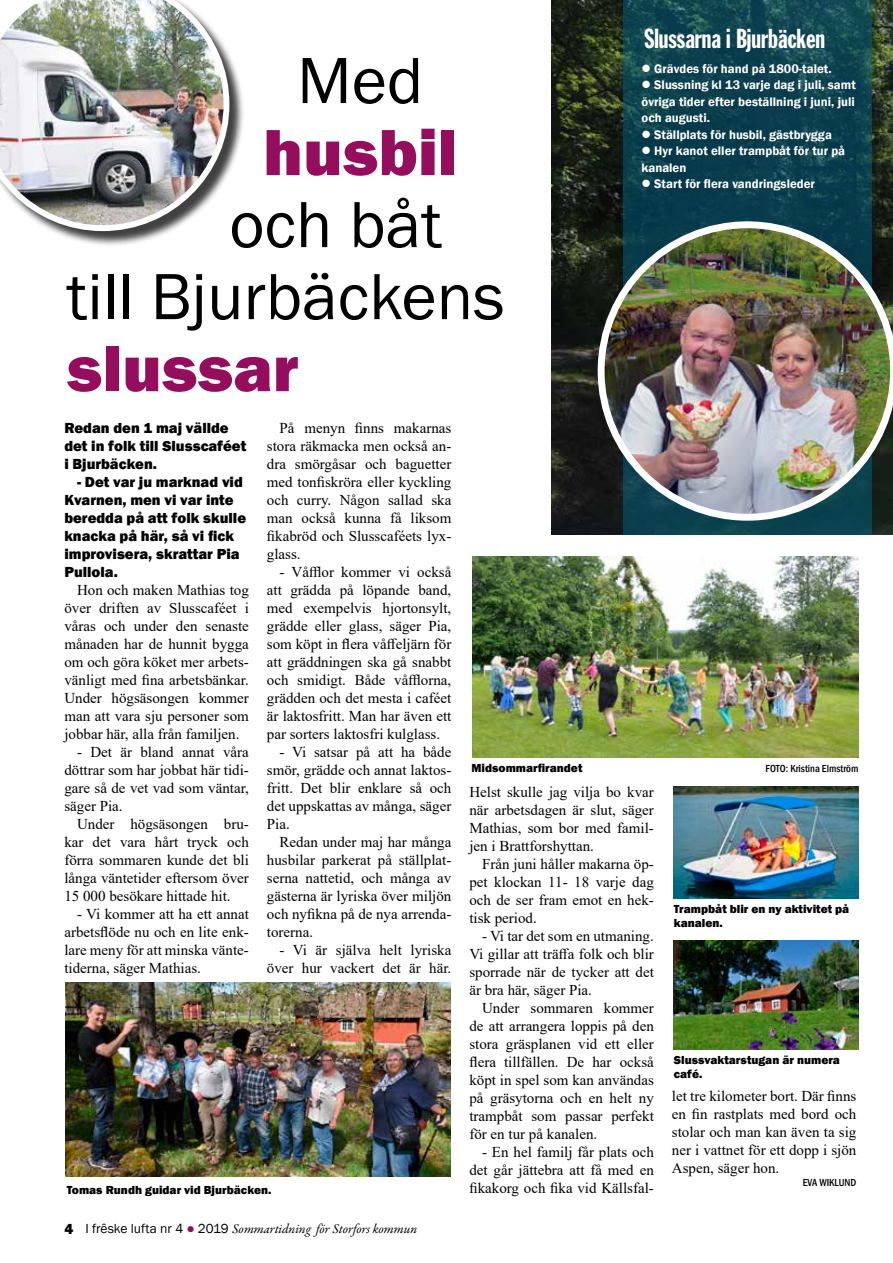
<style>
.page{position:relative;width:893px;height:1263px;background:#fff}
.page>*{position:absolute;margin:0;border:0;box-sizing:border-box;transform-origin:0 0}
.t1{font:67.5px/72px "Franklin Gothic";color:#000}
.t2{font:800 67.5px "Franklin Gothic";color:#950e5e}
.t3{font:27px "Franklin Gothic Extra Cond";color:#fff}
.t4{font:15px/18px "Times New Roman";color:#000;text-align:justify}
.t5{font:800 15px/18px "Franklin Gothic";color:#000}
.t6{font:italic 13.5px "Garamond Premr Pro";letter-spacing:-.005em;color:#000}
.t7{font:600 12.75px/16.5px "Franklin Gothic";color:#fff;text-align:justify}
.t8{font:800 12px/13.5px "Franklin Gothic";color:#000}
.t9{font:500 condensed 10.5px "Franklin Gothic";color:#000}
.s1{font-family:"Franklin Gothic";font-weight:800;font-style:normal;font-size:15px}
.s2{font-family:"Franklin Gothic";font-style:normal}
.s3{color:#950e5e}
</style>
<div class="page">
<img style="left:551px;top:0;width:342px;height:534px">
<svg style="left:623px;top:0;width:248px;height:534px;background:#0e424f"></svg>
<img style="left:598px;top:221px;width:295px;height:300px">
<div style="left:0;top:0;width:245px;height:247px;background:#000;opacity:.75"></div>
<img style="left:0;top:0;width:229px;height:231px">
<img style="left:674px;top:940px;width:184px;height:109px">
<img style="left:472px;top:556px;width:386px;height:201px">
<img style="left:66px;top:983px;width:384px;height:193px">
<img style="left:674px;top:786px;width:184px;height:113px">
<h1 class="t1" style="left:297px;top:46px;width:128px">Med</h1>
<h1 class="t2" style="left:263px;top:109px;width:196px">husbil</h1>
<h1 class="t1" style="left:67px;top:190px;width:440px;text-indent:163px">och båt till Bjurbäckens</h1>
<h1 class="t2" style="left:67px;top:325px;width:233px">slussar</h1>
<h2 class="t3" style="left:644px;top:25px;width:182px">Slussarna i Bjurbäcken</h2>
<p class="t7" style="left:641px;top:60px;width:192px">● Grävdes för hand på 1800-talet.</p>
<p class="t7" style="left:641px;top:77px;width:216px">● Slussning kl 13 varje dag i juli, samt övriga tider efter beställning i juni, juli och augusti.</p>
<p class="t7" style="left:641px;top:126px;width:192px">● Ställplats för husbil, gästbrygga</p>
<p class="t7" style="left:641px;top:143px;width:205px">● Hyr kanot eller trampbåt för tur på kanalen</p>
<p class="t7" style="left:641px;top:176px;width:175px">● Start för flera vandringsleder</p>
<p class="t5" style="left:64px;top:419px;width:183px">Redan den 1 maj vällde det in folk till Slusscaféet i Bjurbäcken.</p>
<p class="t5" style="left:64px;top:473px;width:183px;text-indent:13px">- Det var ju marknad vid<br>Kvarnen, men vi var inte beredda på att folk skulle knacka på här, så vi fick improvisera, skrattar Pia<br>Pullola.</p>
<p class="t4" style="left:64px;top:580px;width:186px;text-indent:13px">Hon och maken Mathias tog över driften av Slusscaféet i våras och under den senaste månaden har de hunnit bygga om och göra köket mer arbets&shy;vänligt med fina arbetsbänkar.<br>Under högsäsongen kommer man att vara sju personer som jobbar här, alla från familjen.</p>
<p class="t4" style="left:64px;top:742px;width:186px;text-indent:13px">- Det är bland annat våra döttrar som har jobbat här tidi&shy;gare så de vet vad som väntar, säger Pia.</p>
<p class="t4" style="left:64px;top:814px;width:186px;text-indent:13px">Under högsäsongen bru&shy;kar det vara hårt tryck och förra sommaren kunde det bli långa väntetider eftersom över 15 000 besökare hittade hit.</p>
<p class="t4" style="left:64px;top:904px;width:186px;text-indent:13px">- Vi kommer att ha ett annat arbetsflöde nu och en lite enk&shy;lare meny för att minska vänte&shy;tiderna, säger Mathias.</p>
<p class="t4" style="left:267px;top:418px;width:186px;text-indent:13px">På menyn finns makarnas stora räkmacka men också an&shy;dra smörgåsar och baguetter med tonfiskröra eller kyckling och curry. Någon sallad ska man också kunna få liksom fikabröd och Slusscaféets lyx&shy;glass.</p>
<p class="t4" style="left:267px;top:562px;width:186px;text-indent:13px">- Våfflor kommer vi också att grädda på löpande band, med exempelvis hjortonsylt, grädde eller glass, säger Pia, som köpt in flera våffeljärn för att gräddningen ska gå snabbt och smidigt. Både våfflorna, grädden och det mesta i caféet är laktosfritt. Man har även ett par sorters laktosfri kulglass.</p>
<p class="t4" style="left:267px;top:742px;width:186px;text-indent:13px">- Vi satsar på att ha både smör, grädde och annat laktos&shy;fritt. Det blir enklare så och det uppskattas av många, säger Pia.</p>
<p class="t4" style="left:267px;top:832px;width:186px;text-indent:13px">Redan under maj har många husbilar parkerat på ställplat&shy;serna nattetid, och många av gästerna är lyriska över miljön och nyfikna på de nya arrenda&shy;torerna.</p>
<p class="t4" style="left:267px;top:940px;width:186px;text-align:right">- Vi är själva helt lyriska över hur vackert det är här.</p>
<p class="t8" style="left:67px;top:1183px;width:206px">Tomas Rundh guidar vid Bjurbäcken.</p>
<p class="t6" style="left:64px;top:1221px;width:354px"><span class="s1">4</span> <span class="s2">I frêske lufta nr 4</span> <span class="s3">●</span> <span class="s2">2019</span> Sommartidning för Storfors kommun</p>
<p class="t8" style="left:471px;top:761px;width:112px">Midsommarfirandet</p>
<p class="t9" style="left:766px;top:761px;width:94px">FOTO: Kristina Elmström</p>
<p class="t4" style="left:469px;top:783px;width:186px">Helst skulle jag vilja bo kvar när arbetsdagen är slut, säger Mathias, som bor med famil&shy;jen i Brattforshyttan.</p>
<p class="t4" style="left:469px;top:855px;width:186px;text-indent:13px">Från juni håller makarna öp&shy;pet klockan 11- 18 varje dag och de ser fram emot en hek&shy;tisk period.</p>
<p class="t4" style="left:469px;top:927px;width:186px;text-indent:13px">- Vi tar det som en utmaning.<br>Vi gillar att träffa folk och blir sporrade när de tycker att det är bra här, säger Pia.</p>
<p class="t4" style="left:469px;top:999px;width:186px;text-indent:13px">Under sommaren kommer de att arrangera loppis på den stora gräsplanen vid ett eller flera tillfällen. De har också köpt in spel som kan användas på gräsytorna och en helt ny trampbåt som passar perfekt för en tur på kanalen.</p>
<p class="t4" style="left:469px;top:1143px;width:186px;text-indent:13px">- En hel familj får plats och det går jättebra att få med en fikakorg och fika vid Källsfal-</p>
<p class="t8" style="left:674px;top:902px;width:177px">Trampbåt blir en ny aktivitet på kanalen.</p>
<p class="t8" style="left:674px;top:1053px;width:167px">Slussvaktarstugan är numera café.</p>
<p class="t4" style="left:672px;top:1087px;width:186px">let tre kilometer bort. Där finns en fin rastplats med bord och stolar och man kan även ta sig ner i vattnet för ett dopp i sjön Aspen, säger hon.</p>
<p class="t9" style="left:803px;top:1175px;width:55px">EVA WIKLUND</p>
</div>
